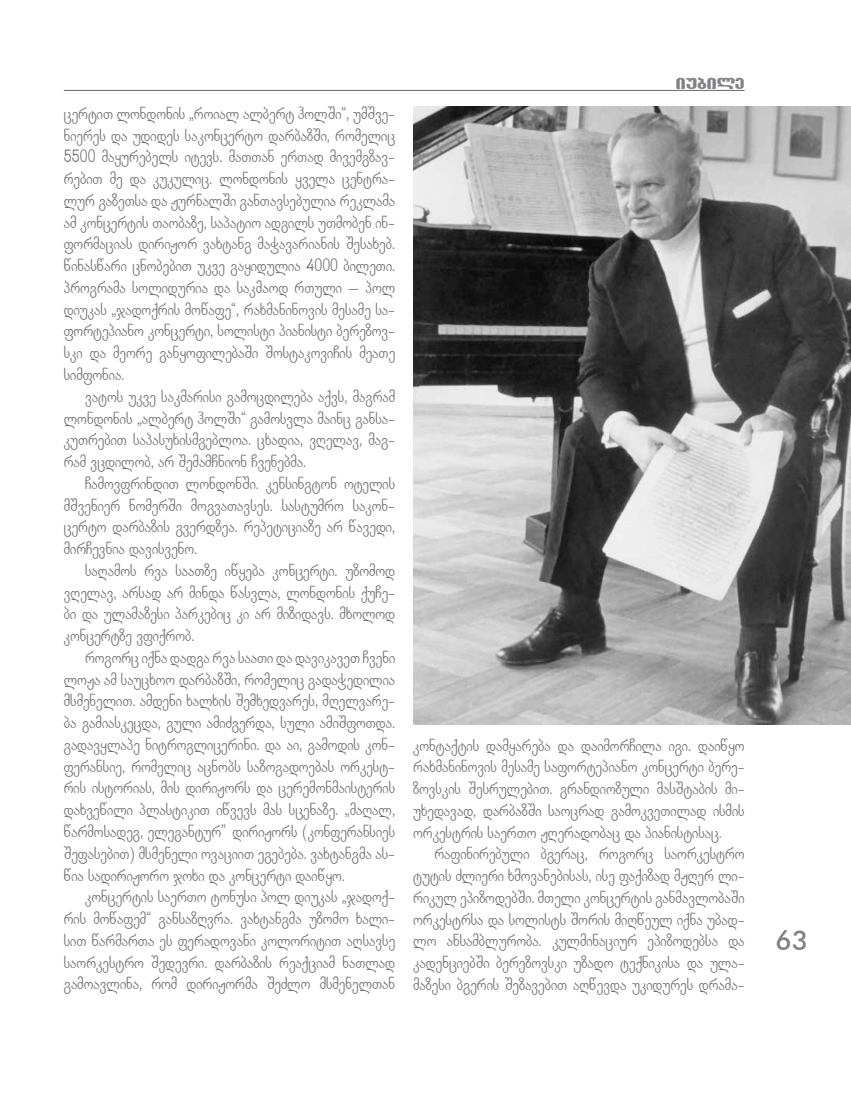
<style>
.page{position:relative;width:851px;height:1106px;background:#fff}
.page>*{position:absolute;margin:0;border:0;box-sizing:border-box;transform-origin:0 0}
.t1{font:500 27px "Futura BT";color:#808285}
.t2{font:18px "SIGNET Grotesk";color:#808285;scale:1.28 1}
.t3{font:17.25px/21.8px "AIASIGNET Small";color:#6d6e71;text-align:justify;scale:.9 1}
</style>
<div class="page">
<hr style="left:64px;top:90px;width:680px;height:1px;background:#000">
<img style="left:413px;top:106px;width:437px;height:618px">
<p class="t3" style="left:64px;top:103px;width:369px">CERTIT LONDONIS `ROIAL ALBERT HOLSI~, UMSVE-NIERES DA UDIDES SAKONCERTO DARBAZSI, ROMELIC 5500 MAYUREBELS ITEVS. MATTAN ERTAD MIVEMGZAV-REBIT ME DA KUKULIC. LONDONIS YVELA CENTRA-LUR GAZETSA DA JURNALSI GANTAVSEBULIA REKLAMA AM KONCERTIS TAOBAZE, SAPATIO ADGILS UTMOBEN IN-FORMACIAS DIRIJOR VAXTANG MAWAVARIANIS SESAXEB.<br>WINASWARI CNOBEBIT UKVE GAYIDULIA 4000 BILETI.<br>PROGRAMA SOLIDURIA DA SAKMAOD RTULI _ POL DIUKAS `JADOQRIS MOWAFE~, RAXMANINOVIS MESAME SA-FORTEPIANO KONCERTI, SOLISTI PIANISTI BEREZOV-SKI DA MEORE GANYOFILEBASI SOSTAKOVICIS MEATE SIMFONIA.</p>
<p class="t3" style="left:64px;top:386px;width:369px;text-indent:21px">VATOS UKVE SAKMARISI GAMOCDILEBA AQVS, MAGRAM LONDONIS `ALBERT HOLSI~ GAMOSVLA MAINC GANSA-KUTREBIT SAPASUXISMGEBLOA. CXADIA, VRELAV, MAG-RAM VCDILOB, AR SEMAMCNION CVENEBMA.</p>
<p class="t3" style="left:64px;top:473px;width:369px;text-indent:21px">CAMOVFRINDIT LONDONSI. KENSINGTON OTELIS MSVENIER NOMERSI MOGVATAVSES. SASTUMRO SAKON-CERTO DARBAZIS GVERDZEA. REPETICIAZE AR WAVEDI, MIRCEVNIA DAVISVENO.</p>
<p class="t3" style="left:64px;top:560px;width:369px;text-indent:21px">SARAMOS RVA SAATZE IWYEBA KONCERTI. UZOMOD VRELAV, ARSAD AR MINDA WASVLA, LONDONIS QUCE-BI DA ULAMAZESI PARKEBIC KI AR MIZIDAVS. MXOLOD KONCERTZE VFIQROB.</p>
<p class="t3" style="left:64px;top:647px;width:369px;text-indent:21px">ROGORC IQNA DADGA RVA SAATI DA DAVIKAVET CVENI LOJA AM SAUCXOO DARBAZSI, ROMELIC GADAWEDILIA MSMENELIT. AMDENI XALXIS SEMXEDVARES, MRELVARE-BA GAMIASKECDA, GULI AMIZGERDA, SULI AMISFOTDA.<br>GADAVYLAPE NITROGLICERINI. DA AI, GAMODIS KON-FERANSIE, ROMELIC ACNOBS SAZOGADOEBAS ORKEST-RIS ISTORIAS, MIS DIRIJORS DA CEREMONMAISTERIS DAXVEWILI PLASTIKIT IWVEVS MAS SCENAZE. `MARAL, WARMOSADEG, ELEGANTUR” DIRIJORS (KONFERANSIES SEFASEBIT) MSMENELI OVACIIT EGEBEBA. VAXTANGMA AS-WIA SADIRIJORO JOXI DA KONCERTI DAIWYO.</p>
<p class="t3" style="left:64px;top:887px;width:369px;text-indent:21px">KONCERTIS SAERTO TONUSI POL DIUKAS `JADOQ-RIS MOWAFEM~ GANSAZRVRA. VAXTANGMA UZOMO XALI-SIT WARMARTA ES FERADOVANI KOLORITIT ARSAVSE SAORKESTRO SEDEVRI. DARBAZIS REAQCIAM NATLAD GAMOAVLINA, ROM DIRIJORMA SEZLO MSMENELTAN</p>
<p class="t2" style="left:675px;top:75px;width:55px">iubile</p>
<p class="t3" style="left:413px;top:735px;width:369px">KONTAQTIS DAMYAREBA DA DAIMORCILA IGI. DAIWYO RAXMANINOVIS MESAME SAFORTEPIANO KONCERTI BERE-ZOVSKIS SESRULEBIT. GRANDIOZULI MASSTABIS MI-UXEDAVAD, DARBAZSI SAOCRAD GAMOKVETILAD ISMIS ORKESTRIS SAERTO JRERADOBAC DA PIANISTISAC.</p>
<p class="t3" style="left:413px;top:844px;width:369px;text-indent:21px">RAFINIREBULI BGERAC, ROGORC SAORKESTRO TUTIS ZLIERI XMOVANEBISAS, ISE FAQIZAD MJRER LI-RIKUL EPIZODEBSI. MTELI KONCERTIS GANMAVLOBASI ORKESTRSA DA SOLISTS SORIS MIRWEUL IQNA UBAD-LO ANSAMBLUROBA. KULMINACIUR EPIZODEBSA DA KADENCIEBSI BEREZOVSKI UZADO TEQNIKISA DA ULA-MAZESI BGERIS SEZAVEBIT ARWEVDA UKIDURES DRAMA-</p>
<h1 class="t1" style="left:775px;top:923px;width:34px">63</h1>
</div>
